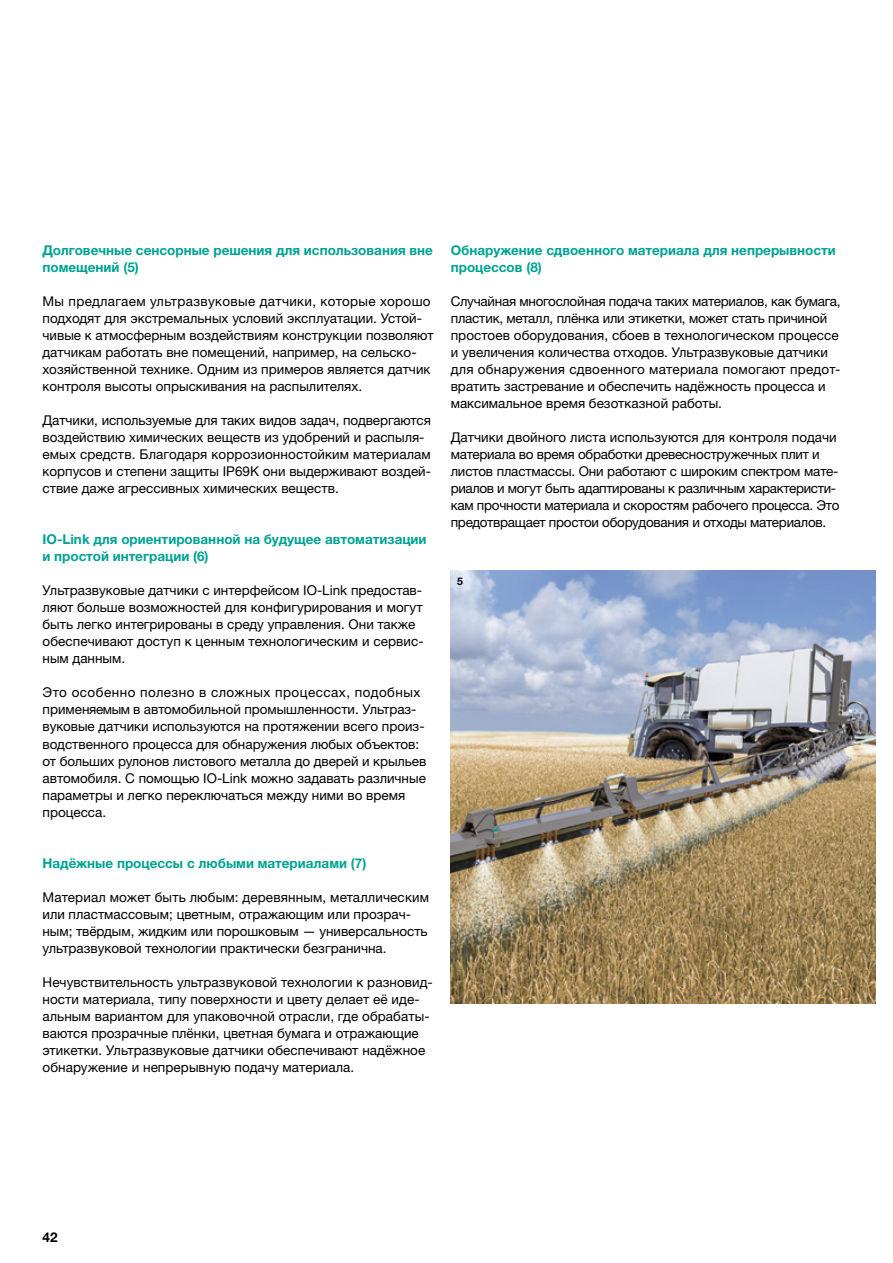
<style>
.page{position:relative;width:893px;height:1263px;background:#fff}
.page>*{position:absolute;margin:0;border:0;box-sizing:border-box;transform-origin:0 0}
.t1{font:13.5px/17px "Helvetica Neue LTW1 G";color:#000}
.t2{font:13.5px/17px "Helvetica Neue LTW1 G";letter-spacing:-.02em;color:#000}
.t3{font:700 13.5px/17px "Helvetica Neue LTW1 G";color:#00a294}
.t4{font:700 13.5px "Helvetica Neue LTW1 G";color:#000}
.t5{font:700 10.5px "Helvetica Neue LTW1 G";color:#000}
</style>
<div class="page">
<img style="left:451px;top:571px;width:425px;height:432px">
<p class="t3" style="left:43px;top:242px;width:392px">Долговечные сенсорные решения для использования вне помещений (5)</p>
<p class="t1" style="left:43px;top:293px;width:393px">Мы предлагаем ультразвуковые датчики, которые хорошо подходят для экстремальных условий эксплуатации. Устой&shy;чивые к атмосферным воздействиям конструкции позволяют датчикам работать вне помещений, например, на сельско&shy;хозяйственной технике. Одним из примеров является датчик контроля высоты опрыскивания на распылителях.</p>
<p class="t1" style="left:43px;top:412px;width:390px">Датчики, используемые для таких видов задач, подвергаются воздействию химических веществ из удобрений и распыля&shy;емых средств. Благодаря коррозионностойким материалам корпусов и степени защиты IP69K они выдерживают воздей&shy;ствие даже агрессивных химических веществ.</p>
<p class="t3" style="left:43px;top:531px;width:386px">IO-Link для ориентированной на будущее автоматизации и простой интеграции (6)</p>
<p class="t1" style="left:43px;top:582px;width:383px">Ультразвуковые датчики с интерфейсом IO-Link предостав&shy;ляют больше возможностей для конфигурирования и могут быть легко интегрированы в среду управления. Они также обеспечивают доступ к ценным технологическим и сервис&shy;ным данным.</p>
<p class="t1" style="left:43px;top:684px;width:385px">Это особенно полезно в сложных процессах, подобных применяемым в автомобильной промышленности. Ультраз&shy;вуковые датчики используются на протяжении всего произ&shy;водственного процесса для обнаружения любых объектов: от больших рулонов листового металла до дверей и крыльев автомобиля. С помощью IO-Link можно задавать различные параметры и легко переключаться между ними во время процесса.</p>
<p class="t3" style="left:43px;top:854px;width:325px">Надёжные процессы с любыми материалами (7)</p>
<p class="t1" style="left:43px;top:888px;width:388px">Материал может быть любым: деревянным, металлическим или пластмассовым; цветным, отражающим или прозрач&shy;ным; твёрдым, жидким или порошковым — универсальность ультразвуковой технологии практически безгранична.</p>
<p class="t1" style="left:43px;top:973px;width:392px">Нечувствительность ультразвуковой технологии к разновид&shy;ности материала, типу поверхности и цвету делает её иде&shy;альным вариантом для упаковочной отрасли, где обрабаты&shy;ваются прозрачные плёнки, цветная бумага и отражающие этикетки. Ультразвуковые датчики обеспечивают надёжное обнаружение и непрерывную подачу материала.</p>
<p class="t3" style="left:451px;top:242px;width:386px">Обнаружение сдвоенного материала для непрерывности процессов (8)</p>
<p class="t1" style="left:451px;top:293px;width:391px">Случайная многослойная подача таких материалов, как бумага, пластик, металл, плёнка или этикетки, может стать причиной простоев оборудования, сбоев в технологическом процессе и увеличения количества отходов. Ультразвуковые датчики для обнаружения сдвоенного материала помогают предот&shy;вратить застревание и обеспечить надёжность процесса и максимальное время безотказной работы.</p>
<p class="t2" style="left:451px;top:429px;width:390px">Датчики двойного листа используются для контроля подачи материала во время обработки древесностружечных плит и листов пластмассы. Они работают с широким спектром мате&shy;риалов и могут быть адаптированы к различным характеристи&shy;кам прочности материала и скоростям рабочего процесса. Это предотвращает простои оборудования и отходы материалов.</p>
<p class="t5" style="left:457px;top:574px;width:7px">5</p>
<p class="t4" style="left:43px;top:1229px;width:17px">42</p>
</div>
